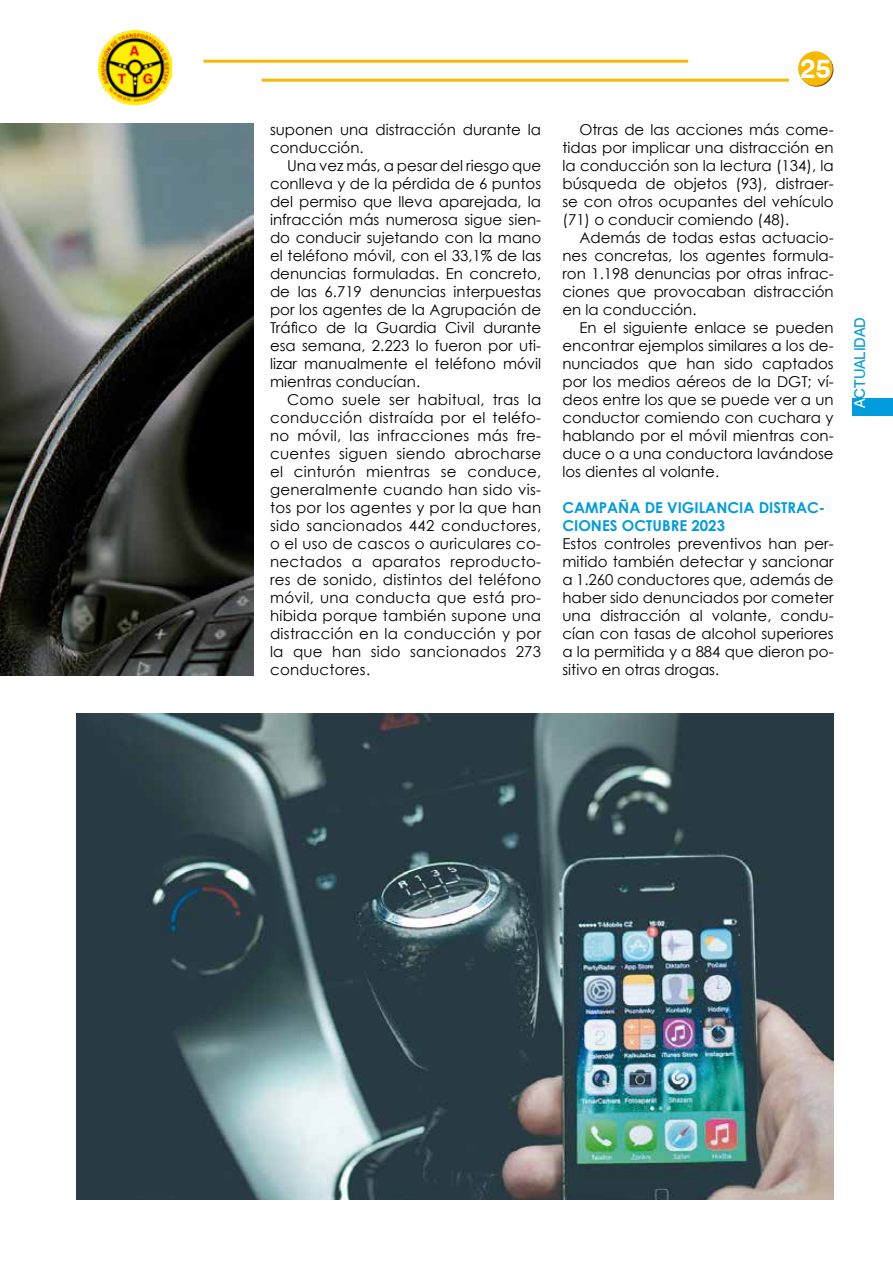
<style>
.page{position:relative;width:893px;height:1263px;background:#fff}
.page>*{position:absolute;margin:0;border:0;box-sizing:border-box;transform-origin:0 0}
.t1{font:700 27px "Swiss 721 BT";color:#fff}
.t2{font:15px/18px "Century Gothic";color:#000;text-align:justify}
.t3{font:700 15px/18px "Century Gothic";color:#009cdd}
.t4{font:15px "Swiss 721 BT";letter-spacing:-.005em;color:#009cdd}
.s1{color:#fff}
</style>
<div class="page">
<hr style="left:203px;top:60px;width:485px;height:3px;background:#f7b800">
<hr style="left:262px;top:79px;width:527px;height:3px;background:#f7b800">
<svg style="left:799px;top:53px;width:34px;height:34px"></svg>
<div style="left:798px;top:51px;width:34px;height:35px;background:#f7b800;border-radius:50%"></div>
<div style="left:853px;top:398px;width:40px;height:17px;background:#009cdd"></div>
<img style="left:98px;top:31px;width:73px;height:73px">
<img style="left:0;top:123px;width:253px;height:552px">
<img style="left:77px;top:713px;width:756px;height:486px">
<p class="t2" style="left:270px;top:120px;width:273px">suponen una distracción durante la conducción.</p>
<p class="t2" style="left:270px;top:156px;width:273px;text-indent:17px">Una vez más, a pesar del riesgo que conlleva y de la pérdida de 6 puntos del permiso que lleva aparejada, la infracción más numerosa sigue sien&shy;do conducir sujetando con la mano el teléfono móvil, con el 33,1% de las denuncias formuladas. En concreto, de las 6.719 denuncias interpuestas por los agentes de la Agrupación de Tráfico de la Guardia Civil durante esa semana, 2.223 lo fueron por uti&shy;lizar manualmente el teléfono móvil mientras conducían.</p>
<p class="t2" style="left:270px;top:390px;width:273px;text-indent:17px">Como suele ser habitual, tras la conducción distraída por el teléfo&shy;no móvil, las infracciones más fre&shy;cuentes siguen siendo abrocharse el cinturón mientras se conduce, generalmente cuando han sido vis&shy;tos por los agentes y por la que han sido sancionados 442 conductores, o el uso de cascos o auriculares co&shy;nectados a aparatos reproducto&shy;res de sonido, distintos del teléfono móvil, una conducta que está pro&shy;hibida porque también supone una distracción en la conducción y por la que han sido sancionados 273 conductores.</p>
<h1 class="t1" style="left:800px;top:49px;width:32px">25</h1>
<p class="t2" style="left:562px;top:120px;width:273px;text-indent:17px">Otras de las acciones más come&shy;tidas por implicar una distracción en la conducción son la lectura (134), la búsqueda de objetos (93), distraer&shy;se con otros ocupantes del vehículo (71) o conducir comiendo (48).</p>
<p class="t2" style="left:562px;top:228px;width:273px;text-indent:17px">Además de todas estas actuacio&shy;nes concretas, los agentes formula&shy;ron 1.198 denuncias por otras infrac&shy;ciones que provocaban distracción en la conducción.</p>
<p class="t2" style="left:562px;top:318px;width:273px;text-indent:17px">En el siguiente enlace se pueden encontrar ejemplos similares a los de&shy;nunciados que han sido captados por los medios aéreos de la DGT; ví&shy;deos entre los que se puede ver a un conductor comiendo con cuchara y hablando por el móvil mientras con&shy;duce o a una conductora lavándose los dientes al volante.</p>
<p class="t3" style="left:562px;top:498px;width:264px">CAMPAÑA DE VIGILANCIA DISTRAC-<br>CIONES OCTUBRE 2023</p>
<p class="t2" style="left:562px;top:534px;width:273px">Estos controles preventivos han per&shy;mitido también detectar y sancionar a 1.260 conductores que, además de haber sido denunciados por cometer una distracción al volante, condu&shy;cían con tasas de alcohol superiores a la permitida y a 884 que dieron po&shy;sitivo en otras drogas.</p>
<p class="t4" style="left:849px;top:408px;width:93px;rotate:-90deg"><span class="s1">A</span>CTUALIDAD</p>
</div>
